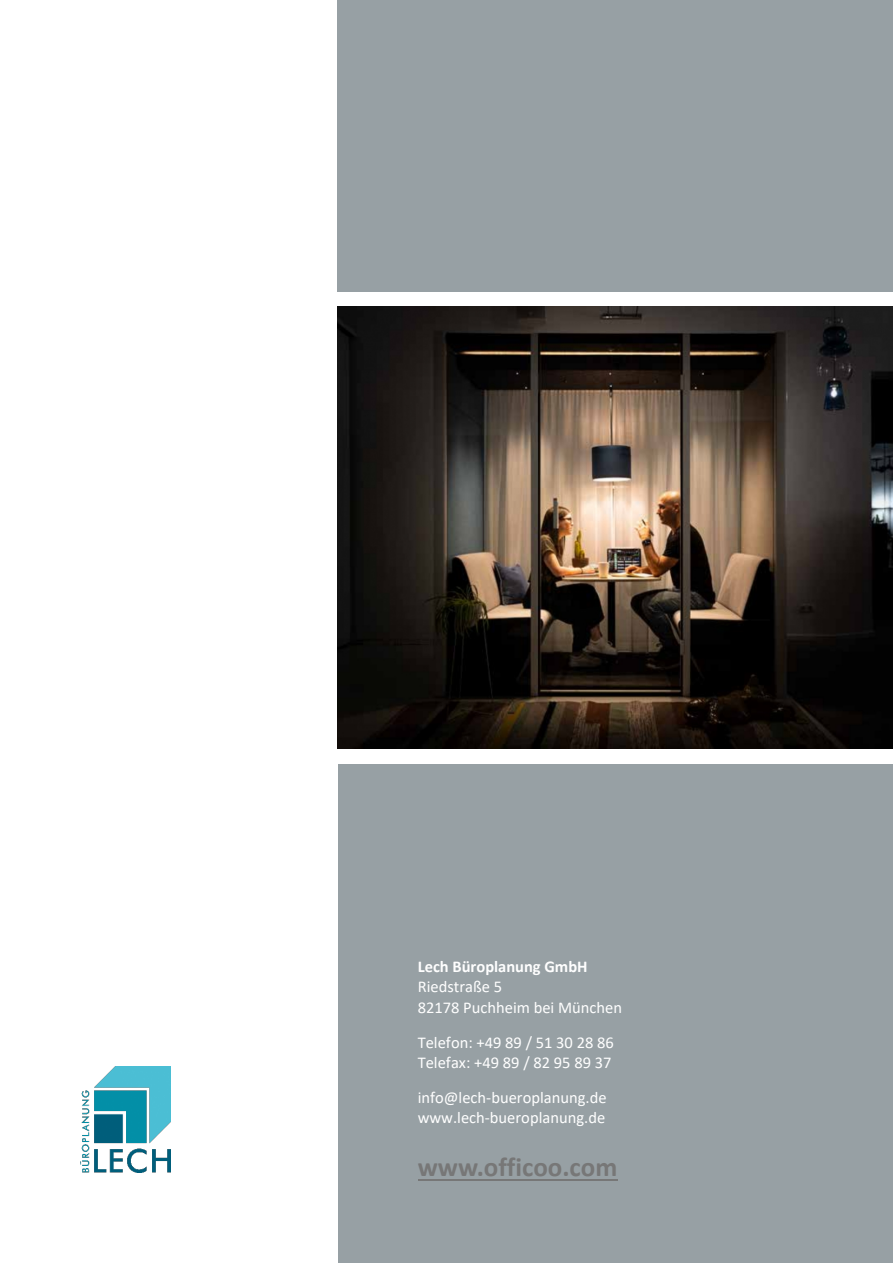
<style>
.page{position:relative;width:893px;height:1263px;background:#fff}
.page>*{position:absolute;margin:0;border:0;box-sizing:border-box;transform-origin:0 0}
.t1{font:700 27px "Calibri";color:#777}
.t2{font:16.5px/20.1px "Calibri";color:#fefefe}
.t3{font:700 16.5px "Calibri";color:#fefefe}
</style>
<div class="page">
<img style="left:338px;top:307px;width:555px;height:441px">
<div style="left:338px;top:765px;width:555px;height:498px;background:#97a0a4"></div>
<div style="left:338px;top:0;width:555px;height:291px;background:#97a0a4"></div>
<img style="left:80px;top:1066px;width:91px;height:106px">
<hr style="left:418px;top:1178px;width:199px;height:2px;background:#777">
<p class="t3" style="left:418px;top:960px;width:171px">Lech Büroplanung GmbH</p>
<p class="t2" style="left:418px;top:978px;width:206px">Riedstraße 5<br>82178 Puchheim bei München</p>
<p class="t2" style="left:418px;top:1033px;width:198px">Telefon: +49 89 / 51 30 28 86<br>Telefax: +49 89 / 82 95 89 37</p>
<p class="t2" style="left:418px;top:1089px;width:190px">info@lech-bueroplanung.de www.lech-bueroplanung.de</p>
<h1 class="t1" style="left:418px;top:1156px;width:201px">www.officoo.com</h1>
</div>
